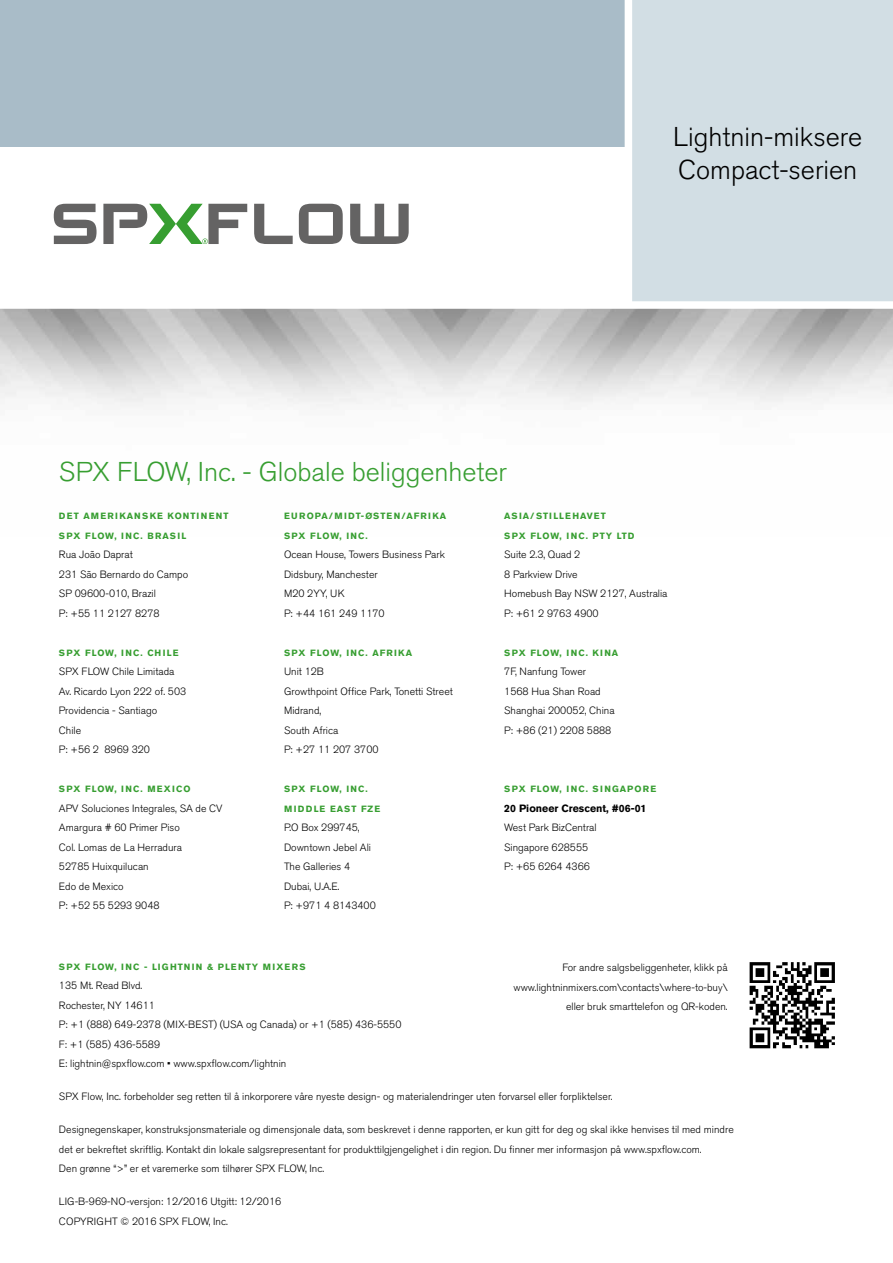
<style>
.page{position:relative;width:893px;height:1263px;background:#fff}
.page>*{position:absolute;margin:0;border:0;box-sizing:border-box;transform-origin:0 0}
.t1{font:300 27px "Akzidenz Grotesk BE";color:#379e31}
.t2{font:300 27px/33px "Akzidenz Grotesk BE";color:#000}
.t3{font:300 10.5px/19.5px "Akzidenz Grotesk BE";color:#000}
.t4{font:700 10.5px "Akzidenz Grotesk BE";color:#000}
.t5{font:700 9px/19.5px "Akzidenz Grotesk BE";letter-spacing:.11em;color:#379e31}
.t6{font:700 9px/19.5px "Akzidenz Grotesk BE";letter-spacing:.13em;color:#379e31}
</style>
<div class="page">
<svg style="left:54px;top:204px;width:43px;height:40px"></svg>
<svg style="left:299px;top:204px;width:44px;height:40px"></svg>
<svg style="left:254px;top:204px;width:39px;height:40px"></svg>
<svg style="left:350px;top:204px;width:59px;height:40px"></svg>
<svg style="left:103px;top:204px;width:144px;height:40px"></svg>
<div style="left:0;top:0;width:630px;height:146px;background:#a9bcc8"></div>
<div style="left:631px;top:0;width:262px;height:308px;background:#d2dee4"></div>
<div style="left:0;top:301px;width:893px;height:8px;background:#fff"></div>
<div style="left:625px;top:0;width:7px;height:306px;background:#fff"></div>
<img style="left:749px;top:962px;width:86px;height:87px">
<h1 class="t1" style="left:59px;top:457px;width:450px">SPX FLOW, Inc. - Globale beliggenheter</h1>
<h1 class="t2" style="left:673px;top:121px;width:191px">Lightnin-miksere<br>Compact-serien</h1>
<p class="t6" style="left:59px;top:506px;width:171px">DET AMERIKANSKE KONTINENT<br>SPX FLOW, INC. BRASIL</p>
<p class="t3" style="left:59px;top:545px;width:131px">Rua João Daprat<br>231 São Bernardo do Campo<br>SP 09600-010, Brazil<br>P: +55 11 2127 8278</p>
<p class="t5" style="left:59px;top:643px;width:121px">SPX FLOW, INC. CHILE</p>
<p class="t3" style="left:59px;top:662px;width:129px">SPX FLOW Chile Limitada<br>Av. Ricardo Lyon 222 of. 503<br>Providencia - Santiago<br>Chile<br>P: +56 2 8969 320</p>
<p class="t6" style="left:59px;top:779px;width:133px">SPX FLOW, INC. MEXICO</p>
<p class="t3" style="left:59px;top:798px;width:165px">APV Soluciones Integrales, SA de CV<br>Amargura # 60 Primer Piso<br>Col. Lomas de La Herradura<br>52785 Huixquilucan<br>Edo de Mexico<br>P: +52 55 5293 9048</p>
<p class="t5" style="left:284px;top:506px;width:164px">EUROPA/MIDT-ØSTEN/AFRIKA<br>SPX FLOW, INC.</p>
<p class="t3" style="left:284px;top:545px;width:162px">Ocean House, Towers Business Park<br>Didsbury, Manchester<br>M20 2YY, UK<br>P: +44 161 249 1170</p>
<p class="t5" style="left:284px;top:643px;width:129px">SPX FLOW, INC. AFRIKA</p>
<p class="t3" style="left:284px;top:662px;width:170px">Unit 12B<br>Growthpoint Office Park, Tonetti Street<br>Midrand,<br>South Africa<br>P: +27 11 207 3700</p>
<p class="t5" style="left:284px;top:779px;width:98px">SPX FLOW, INC.<br>MIDDLE EAST FZE</p>
<p class="t3" style="left:284px;top:818px;width:93px">P.O Box 299745,<br>Downtown Jebel Ali<br>The Galleries 4<br>Dubai, U.A.E.<br>P: +971 4 8143400</p>
<p class="t5" style="left:504px;top:506px;width:132px">ASIA/STILLEHAVET<br>SPX FLOW, INC. PTY LTD</p>
<p class="t3" style="left:504px;top:545px;width:165px">Suite 2.3, Quad 2<br>8 Parkview Drive<br>Homebush Bay NSW 2127, Australia<br>P: +61 2 9763 4900</p>
<p class="t5" style="left:504px;top:643px;width:116px">SPX FLOW, INC. KINA</p>
<p class="t3" style="left:504px;top:662px;width:112px">7F, Nanfung Tower<br>1568 Hua Shan Road<br>Shanghai 200052, China<br>P: +86 (21) 2208 5888</p>
<p class="t6" style="left:504px;top:779px;width:153px">SPX FLOW, INC. SINGAPORE</p>
<p class="t4" style="left:504px;top:802px;width:144px">20 Pioneer Crescent, #06-01</p>
<p class="t3" style="left:504px;top:818px;width:94px">West Park BizCentral<br>Singapore 628555<br>P: +65 6264 4366</p>
<p class="t6" style="left:59px;top:957px;width:248px">SPX FLOW, INC - LIGHTNIN &amp; PLENTY MIXERS</p>
<p class="t3" style="left:59px;top:976px;width:344px">135 Mt. Read Blvd.<br>Rochester, NY 14611<br>P: +1 (888) 649-2378 (MIX-BEST) (USA og Canada) or +1 (585) 436-5550<br>F: +1 (585) 436-5589<br>E: lightnin@spxflow.com • www.spxflow.com/lightnin</p>
<p class="t3" style="left:59px;top:1087px;width:555px">SPX Flow, Inc. forbeholder seg retten til å inkorporere våre nyeste design- og materialendringer uten forvarsel eller forpliktelser.</p>
<p class="t3" style="left:59px;top:1120px;width:676px">Designegenskaper, konstruksjonsmateriale og dimensjonale data, som beskrevet i denne rapporten, er kun gitt for deg og skal ikke henvises til med mindre det er bekreftet skriftlig. Kontakt din lokale salgsrepresentant for produkttilgjengelighet i din region. Du finner mer informasjon på www.spxflow.com.<br>Den grønne “&gt;” er et varemerke som tilhører SPX FLOW, Inc.</p>
<p class="t3" style="left:59px;top:1192px;width:224px">LIG-B-969-NO-versjon: 12/2016 Utgitt: 12/2016<br>COPYRIGHT © 2016 SPX FLOW, Inc.</p>
<p class="t3" style="left:513px;top:958px;width:216px;text-align:right">For andre salgsbeliggenheter, klikk på www.lightninmixers.com\contacts\where-to-buy\ eller bruk smarttelefon og QR-koden.</p>
</div>
